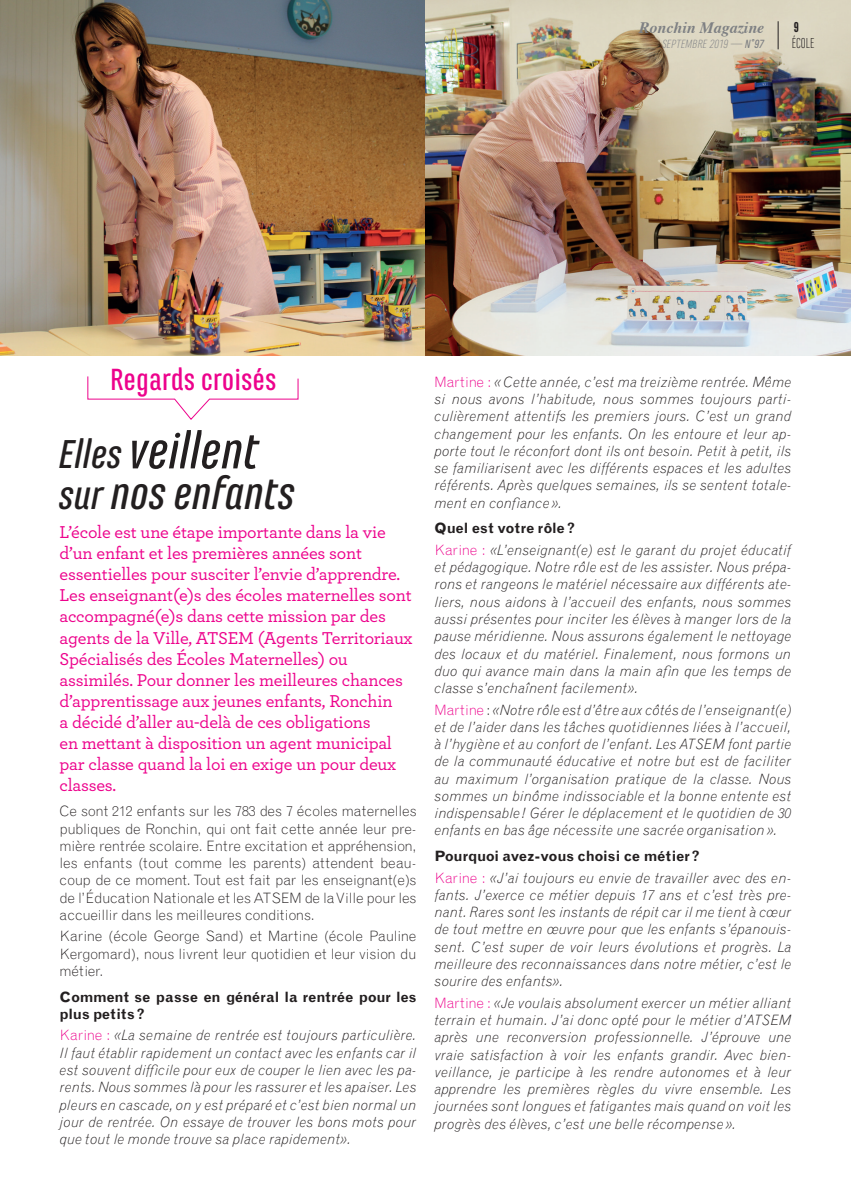
<style>
.page{position:relative;width:851px;height:1191px;background:#fff}
.page>*{position:absolute;margin:0;border:0;box-sizing:border-box;transform-origin:0 0}
.t1{font:italic 500 54px "Marianina FY";color:#231f20}
.t2{font:italic 500 48px "Marianina FY";color:#231f20}
.t3{font:500 31.95px "Marianina FY";color:#ed028c}
.t4{font:500 18px/21px "Archer Pro";letter-spacing:-.01em;color:#ed028c}
.t5{font:italic 700 15.9px "Times";color:#7e8083}
.t6{font:300 15px "Marianina Cn FY";color:#231f20}
.t7{font:700 15px "Marianina Cn FY";color:#231f20}
.t8{font:italic 300 14.25px/17.2px "Grotesque MT Std";letter-spacing:.01em;color:#231f20;text-align:justify}
.t9{font:300 14.25px/17.2px "Grotesque MT Std";letter-spacing:-.015em;color:#231f20;text-align:justify}
.t10{font:700 14.25px/17.2px "Grotesque MT Std";color:#231f20}
.t11{font:italic 300 12.45px "Marianina FY";color:#7e8083}
.s1{font-weight:500}
.s2{font-size:42px}
.s3{font-style:normal;color:#ed028c}
.s4{font-weight:700;font-style:normal}
.s5{font-style:normal}
</style>
<div class="page">
<img style="left:0;top:0;width:850px;height:355px">
<svg style="left:87px;top:376px;width:212px;height:44px"></svg>
<svg style="left:777px;top:21px;width:1px;height:28px"></svg>
<p class="t5" style="left:639px;top:13px;width:127px">Ronchin Magazine</p>
<p class="t11" style="left:662px;top:37px;width:103px">SEPTEMBRE 2019 — <span class="s1">N°97</span></p>
<p class="t7" style="left:793px;top:19px;width:7px">9</p>
<p class="t6" style="left:791px;top:35px;width:24px">ÉCOLE</p>
<h3 class="t3" style="left:110px;top:361px;width:168px">Regards croisés</h3>
<h1 class="t1" style="left:60px;top:421px;width:202px"><span class="s2">Elles</span> veillent</h1>
<h2 class="t2" style="left:60px;top:467px;width:237px"><span class="s2">sur</span> nos enfants</h2>
<p class="t4" style="left:60px;top:521px;width:354px">L’école est une étape importante dans la vie d’un enfant et les premières années sont essentielles pour susciter l’envie d’apprendre.<br>Les enseignant(e)s des écoles maternelles sont accompagné(e)s dans cette mission par des agents de la Ville, ATSEM (Agents Territoriaux Spécialisés des Écoles Maternelles) ou assimilés. Pour donner les meilleures chances d’apprentissage aux jeunes enfants, Ronchin<br>a décidé d’aller au-delà de ces obligations<br>en mettant à disposition un agent municipal par classe quand la loi en exige un pour deux classes.</p>
<p class="t9" style="left:60px;top:802px;width:358px">Ce sont 212 enfants sur les 783 des 7 écoles maternelles publiques de Ronchin, qui ont fait cette année leur pre&shy;mière rentrée scolaire. Entre excitation et appréhension, les enfants (tout comme les parents) attendent beau&shy;coup de ce moment. Tout est fait par les enseignant(e)s de l’Éducation Nationale et les ATSEM de la Ville pour les accueillir dans les meilleures conditions.</p>
<p class="t9" style="left:60px;top:927px;width:358px">Karine (école George Sand) et Martine (école Pauline Kergomard), nous livrent leur quotidien et leur vision du métier.</p>
<p class="t10" style="left:60px;top:988px;width:358px">Comment se passe en général la rentrée pour les plus petits?</p>
<p class="t8" style="left:60px;top:1026px;width:358px"><span class="s3">Karine :</span> «La semaine de rentrée est toujours particulière.<br>Il faut établir rapidement un contact avec les enfants car il est souvent difficile pour eux de couper le lien avec les pa&shy;rents. Nous sommes là pour les rassurer et les apaiser. Les pleurs en cascade, on y est préparé et c’est bien normal un jour de rentrée. On essaye de trouver les bons mots pour que tout le monde trouve sa place rapidement».</p>
<p class="t8" style="left:434px;top:373px;width:358px"><span class="s3">Martine :</span> «Cette année, c’est ma treizième rentrée. Même si nous avons l’habitude, nous sommes toujours parti&shy;culièrement attentifs les premiers jours. C’est un grand changement pour les enfants. On les entoure et leur ap&shy;porte tout le réconfort dont ils ont besoin. Petit à petit, ils se familiarisent avec les différents espaces et les adultes référents. Après quelques semaines, ils se sentent totale&shy;ment en confiance».</p>
<p class="t8" style="left:434px;top:517px;width:358px;line-height:21.5px"><span class="s4">Quel est votre rôle?<br></span><span class="s3">Karine :</span> «L’enseignant(e) est le garant du projet éducatif</p>
<p class="t8" style="left:434px;top:558px;width:358px">et pédagogique. Notre rôle est de les assister. Nous prépa&shy;rons et rangeons le matériel nécessaire aux différents ate&shy;liers, nous aidons à l’accueil des enfants, nous sommes aussi présentes pour inciter les élèves à manger lors de la pause méridienne. Nous assurons également le nettoyage des locaux et du matériel. Finalement, nous formons un duo qui avance main dans la main afin que les temps de classe s’enchaînent facilement».</p>
<p class="t8" style="left:434px;top:701px;width:358px"><span class="s3">Martine</span> <span class="s5">:</span> «Notre rôle est d’être aux côtés de l’enseignant(e) et de l’aider dans les tâches quotidiennes liées à l’accueil, à l’hygiène et au confort de l’enfant. Les ATSEM font partie de la communauté éducative et notre but est de faciliter au maximum l’organisation pratique de la classe. Nous sommes un binôme indissociable et la bonne entente est indispensable ! Gérer le déplacement et le quotidien de 30 enfants en bas âge nécessite une sacrée organisation».</p>
<p class="t8" style="left:434px;top:845px;width:358px;line-height:21.5px"><span class="s4">Pourquoi avez-vous choisi ce métier?<br></span><span class="s3">Karine :</span> «J’ai toujours eu envie de travailler avec des en-</p>
<p class="t8" style="left:434px;top:886px;width:358px">fants. J’exerce ce métier depuis 17 ans et c’est très pre&shy;nant. Rares sont les instants de répit car il me tient à cœur de tout mettre en œuvre pour que les enfants s’épanouis&shy;sent. C’est super de voir leurs évolutions et progrès. La meilleure des reconnaissances dans notre métier, c’est le sourire des enfants».</p>
<p class="t8" style="left:434px;top:994px;width:358px"><span class="s3">Martine :</span> «Je voulais absolument exercer un métier alliant terrain et humain. J’ai donc opté pour le métier d’ATSEM après une reconversion professionnelle. J’éprouve une vraie satisfaction à voir les enfants grandir. Avec bien&shy;veillance, je participe à les rendre autonomes et à leur apprendre les premières règles du vivre ensemble. Les journées sont longues et fatigantes mais quand on voit les progrès des élèves, c’est une belle récompense ».</p>
</div>
